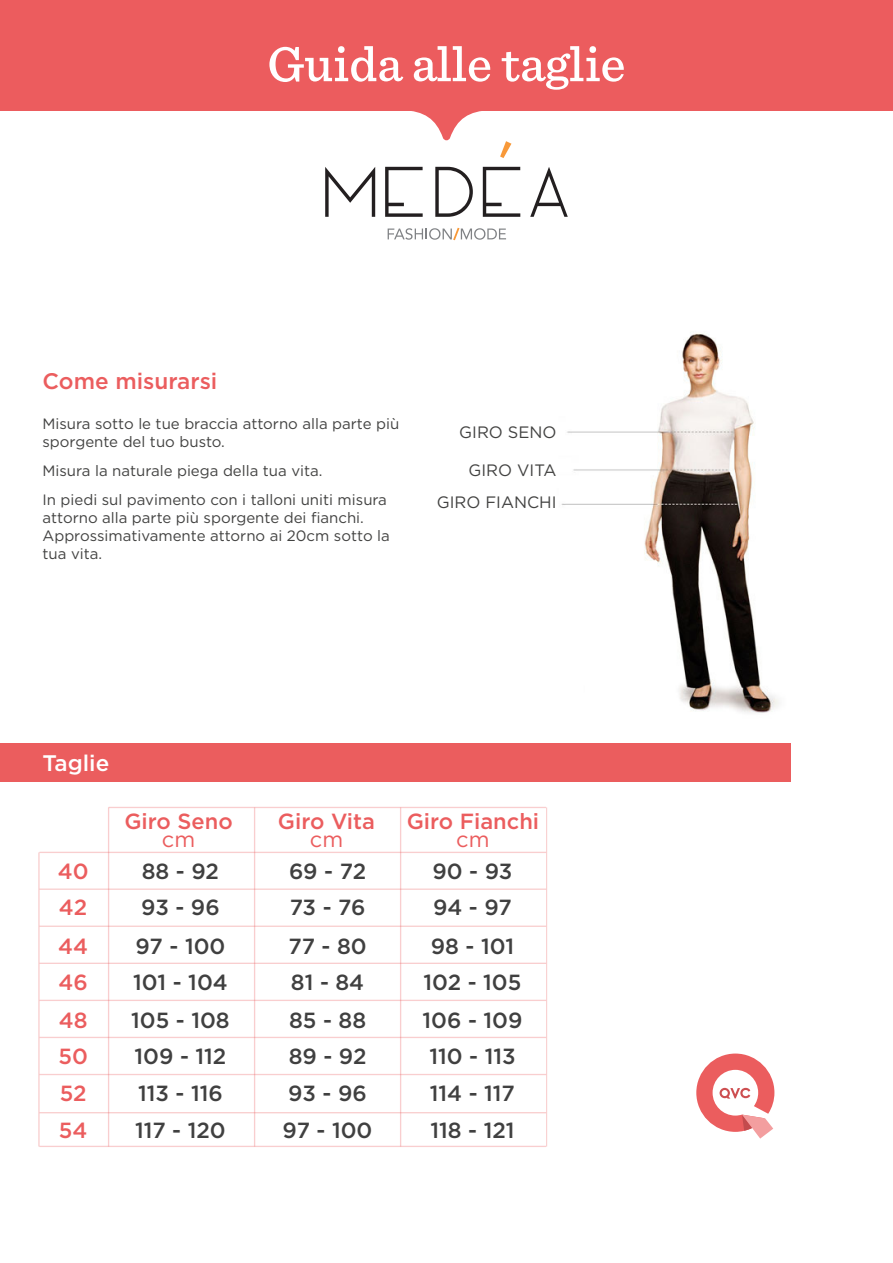
<style>
.page{position:relative;width:893px;height:1263px;background:#fff}
.page>*{position:absolute;margin:0;border:0;box-sizing:border-box;transform-origin:0 0}
.t1{font:500 51px "Sentinel";color:#fff}
.t2{font:500 22.5px "Gotham";color:#eb5d5e}
.t3{font:500 22.5px "Gotham";color:#fff}
.t4{font:500 21.9px "Gotham";color:#404040}
.t5{font:500 21.9px/18px "Gotham";color:#eb5d5e;text-align:center}
.t6{font:16.5px "Gotham";color:#424241}
.t7{font:15px/18px "Gotham";color:#424241}
.s1{font-weight:400}
</style>
<div class="page">
<svg style="left:412px;top:111px;width:69px;height:29px"></svg>
<div style="left:0;top:0;width:893px;height:111px;background:#ec5c5e"></div>
<svg style="left:696px;top:1053px;width:78px;height:85px"></svg>
<img style="left:561px;top:333px;width:218px;height:380px">
<div style="left:0;top:743px;width:791px;height:38px;background:#eb5d5e"></div>
<svg style="left:325px;top:167px;width:50px;height:50px"></svg>
<svg style="left:385px;top:167px;width:38px;height:50px"></svg>
<svg style="left:435px;top:167px;width:38px;height:50px"></svg>
<svg style="left:483px;top:167px;width:37px;height:50px"></svg>
<svg style="left:530px;top:167px;width:38px;height:50px"></svg>
<svg style="left:500px;top:141px;width:11px;height:17px"></svg>
<svg style="left:388px;top:228px;width:118px;height:12px"></svg>
<hr style="left:39px;top:852px;width:507px;height:1px;background:#eb5d5e">
<hr style="left:109px;top:807px;width:437px;height:1px;background:#eb5d5e">
<hr style="left:39px;top:888px;width:507px;height:2px;background:#eb5d5e">
<hr style="left:39px;top:925px;width:507px;height:2px;background:#eb5d5e">
<hr style="left:39px;top:963px;width:507px;height:1px;background:#eb5d5e">
<hr style="left:39px;top:1000px;width:507px;height:1px;background:#eb5d5e">
<hr style="left:39px;top:1037px;width:507px;height:1px;background:#eb5d5e">
<hr style="left:39px;top:1074px;width:507px;height:1px;background:#eb5d5e">
<hr style="left:39px;top:1112px;width:507px;height:1px;background:#eb5d5e">
<hr style="left:39px;top:1146px;width:507px;height:1px;background:#eb5d5e">
<hr style="left:254px;top:807px;width:1px;height:339px;background:#eb5d5e">
<hr style="left:400px;top:807px;width:1px;height:339px;background:#eb5d5e">
<hr style="left:546px;top:807px;width:1px;height:339px;background:#eb5d5e">
<hr style="left:108px;top:807px;width:1px;height:339px;background:#eb5d5e">
<hr style="left:38px;top:852px;width:2px;height:294px;background:#eb5d5e">
<h1 class="t1" style="left:267px;top:25px;width:360px">Guida alle taglie</h1>
<p class="t2" style="left:43px;top:367px;width:176px">Come misurarsi</p>
<p class="t7" style="left:43px;top:414px;width:358px">Misura sotto le tue braccia attorno alla parte più sporgente del tuo busto.</p>
<p class="t7" style="left:43px;top:461px;width:282px">Misura la naturale piega della tua vita.</p>
<p class="t7" style="left:43px;top:490px;width:349px">In piedi sul pavimento con i talloni uniti misura attorno alla parte più sporgente dei fianchi.<br>Approssimativamente attorno ai 20cm sotto la tua vita.</p>
<p class="t6" style="left:459px;top:422px;width:99px">GIRO SENO</p>
<p class="t6" style="left:469px;top:460px;width:90px">GIRO VITA</p>
<p class="t6" style="left:437px;top:492px;width:121px">GIRO FIANCHI</p>
<p class="t3" style="left:43px;top:748px;width:68px">Taglie</p>
<p class="t5" style="left:58px;top:853px;width:32px;line-height:36.3px;text-align:left">40<br>42</p>
<p class="t5" style="left:58px;top:928px;width:31px;line-height:35.7px;text-align:left">44<br>46</p>
<p class="t5" style="left:58px;top:1001px;width:31px;line-height:36.9px;text-align:justify">48<br>50<br>52<br>54</p>
<p class="t5" style="left:124px;top:812px;width:110px">Giro Seno <span class="s1">cm</span></p>
<p class="t5" style="left:278px;top:812px;width:99px">Giro Vita <span class="s1">cm</span></p>
<p class="t5" style="left:407px;top:812px;width:134px">Giro Fianchi <span class="s1">cm</span></p>
<p class="t4" style="left:142px;top:857px;width:79px">88 - 92</p>
<p class="t4" style="left:289px;top:857px;width:79px">69 - 72</p>
<p class="t4" style="left:432px;top:857px;width:81px">90 - 93</p>
<p class="t4" style="left:141px;top:893px;width:80px">93 - 96</p>
<p class="t4" style="left:290px;top:893px;width:77px">73 - 76</p>
<p class="t4" style="left:433px;top:893px;width:80px">94 - 97</p>
<p class="t4" style="left:136px;top:932px;width:91px">97 - 100</p>
<p class="t4" style="left:288px;top:932px;width:80px">77 - 80</p>
<p class="t4" style="left:431px;top:932px;width:85px">98 - 101</p>
<p class="t4" style="left:133px;top:967px;width:96px">101 - 104</p>
<p class="t4" style="left:291px;top:967px;width:75px">81 - 84</p>
<p class="t4" style="left:423px;top:967px;width:99px">102 - 105</p>
<p class="t4" style="left:131px;top:1005px;width:100px">105 - 108</p>
<p class="t4" style="left:289px;top:1005px;width:79px">85 - 88</p>
<p class="t4" style="left:423px;top:1005px;width:101px">106 - 109</p>
<p class="t4" style="left:135px;top:1042px;width:93px">109 - 112</p>
<p class="t4" style="left:289px;top:1042px;width:79px">89 - 92</p>
<p class="t4" style="left:429px;top:1042px;width:88px">110 - 113</p>
<p class="t4" style="left:138px;top:1079px;width:86px">113 - 116</p>
<p class="t4" style="left:288px;top:1079px;width:80px">93 - 96</p>
<p class="t4" style="left:430px;top:1079px;width:87px">114 - 117</p>
<p class="t4" style="left:135px;top:1116px;width:92px">117 - 120</p>
<p class="t4" style="left:283px;top:1116px;width:91px">97 - 100</p>
<p class="t4" style="left:430px;top:1116px;width:86px">118 - 121</p>
</div>
